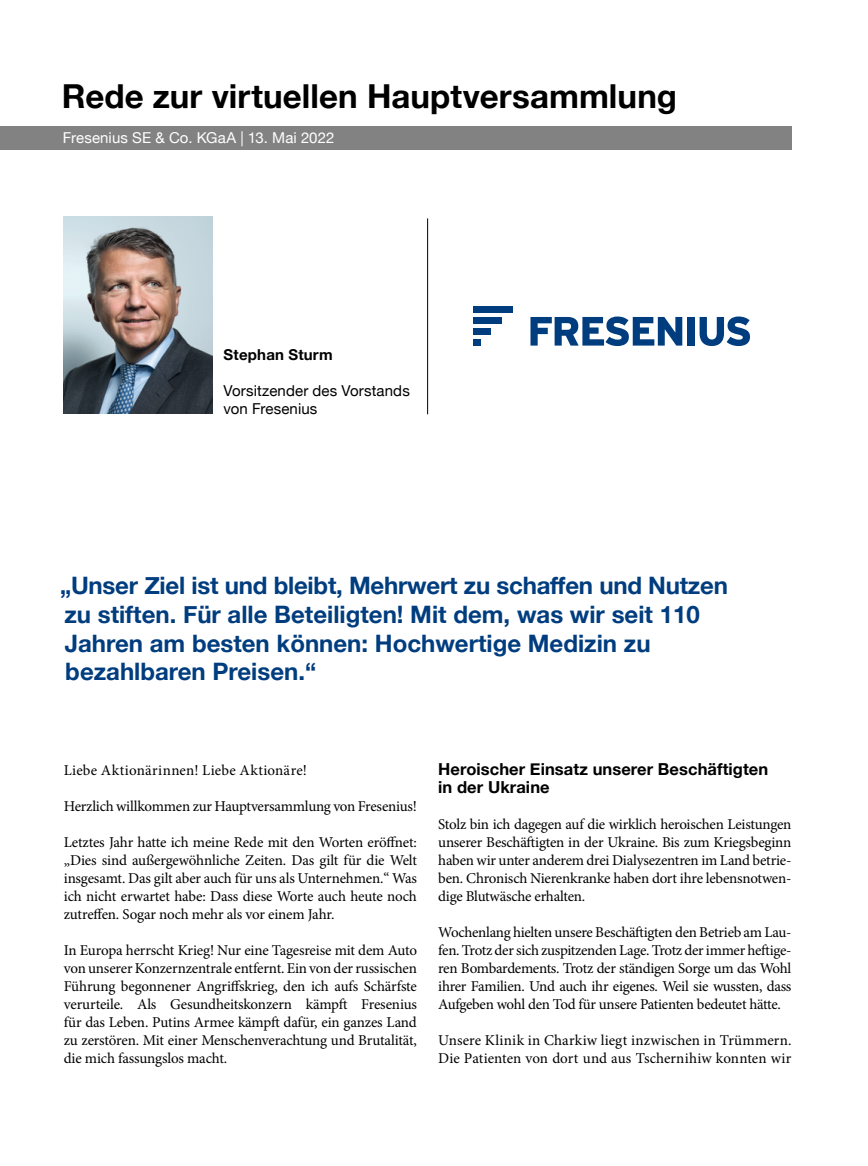
<style>
.page{position:relative;width:868px;height:1166px;background:#fff}
.page>*{position:absolute;margin:0;border:0;box-sizing:border-box;transform-origin:0 0}
.t1{font:700 33px "Helvetica Neue";letter-spacing:.005em;color:#000}
.t2{font:700 24px/28.5px "Helvetica Neue";color:#003d7f}
.t3{font:700 16.5px/18px "Helvetica Neue";letter-spacing:.005em;color:#000}
.t4{font:15px/18px "Minion Pro";letter-spacing:-.01em;color:#000;text-align:justify}
.t5{font:15px/18px "Helvetica Neue";letter-spacing:.01em;color:#000}
.t6{font:15px "Minion Pro";letter-spacing:.02em;color:#000}
.t7{font:15px "Helvetica Neue";letter-spacing:.005em;color:#fff}
.t8{font:700 15px "Helvetica Neue";letter-spacing:.015em;color:#000}
</style>
<div class="page">
<img style="left:64px;top:216px;width:148px;height:197px">
<div style="left:473px;top:317px;width:28px;height:6px;background:#003d7f"></div>
<div style="left:473px;top:306px;width:39px;height:7px;background:#003d7f"></div>
<div style="left:473px;top:339px;width:7px;height:6px;background:#003d7f"></div>
<div style="left:473px;top:328px;width:18px;height:6px;background:#003d7f"></div>
<svg style="left:530px;top:316px;width:152px;height:30px"></svg>
<div style="left:687px;top:317px;width:7px;height:28px;background:#003d7f"></div>
<svg style="left:699px;top:316px;width:51px;height:30px"></svg>
<hr style="left:427px;top:218px;width:1px;height:196px;background:#000">
<div style="left:0;top:126px;width:791px;height:23px;background:#818281"></div>
<h1 class="t1" style="left:62px;top:70px;width:617px">Rede zur virtuellen Hauptversammlung</h1>
<p class="t7" style="left:63px;top:126px;width:273px">Fresenius SE &amp; Co. KGaA | 13. Mai 2022</p>
<p class="t8" style="left:223px;top:343px;width:111px">Stephan Sturm</p>
<p class="t5" style="left:223px;top:383px;width:188px">Vorsitzender des Vorstands von Fresenius</p>
<h2 class="t2" style="left:60px;top:572px;width:669px">„Unser Ziel ist und bleibt, Mehrwert zu schaffen und Nutzen zu stiften. Für alle Beteiligten! Mit dem, was wir seit 110<br>Jahren am besten können: Hochwertige Medizin zu bezahlbaren Preisen.“</h2>
<p class="t6" style="left:64px;top:759px;width:244px">Liebe Aktionärinnen! Liebe Aktionäre!</p>
<p class="t4" style="left:64px;top:796px;width:354px">Herzlich willkommen zur Hauptversammlung von Fresenius!</p>
<p class="t4" style="left:64px;top:832px;width:354px">Letztes Jahr hatte ich meine Rede mit den Worten eröffnet: „Dies sind außergewöhnliche Zeiten. Das gilt für die Welt insgesamt. Das gilt aber auch für uns als Unternehmen.“ Was ich nicht erwartet habe: Dass diese Worte auch heute noch zutreffen. Sogar noch mehr als vor einem Jahr.</p>
<p class="t4" style="left:64px;top:940px;width:354px">In Europa herrscht Krieg! Nur eine Tagesreise mit dem Auto von unserer Konzernzentrale entfernt. Ein von der russischen Führung begonnener Angriffskrieg, den ich aufs Schärfste verurteile. Als Gesundheitskonzern kämpft Fresenius für das Leben. Putins Armee kämpft dafür, ein ganzes Land zu zerstören. Mit einer Menschenverachtung und Brutalität, die mich fassungslos macht.</p>
<p class="t3" style="left:438px;top:760px;width:331px">Heroischer Einsatz unserer Beschäftigten in der Ukraine</p>
<p class="t4" style="left:438px;top:814px;width:354px">Stolz bin ich dagegen auf die wirklich heroischen Leistungen unserer Beschäftigten in der Ukraine. Bis zum Kriegsbeginn haben wir unter anderem drei Dialysezentren im Land betrie&shy;ben. Chronisch Nierenkranke haben dort ihre lebensnotwen&shy;dige Blutwäsche erhalten.</p>
<p class="t4" style="left:438px;top:922px;width:354px">Wochenlang hielten unsere Beschäftigten den Betrieb am Lau&shy;fen. Trotz der sich zuspitzenden Lage. Trotz der immer heftige&shy;ren Bombardements. Trotz der ständigen Sorge um das Wohl ihrer Familien. Und auch ihr eigenes. Weil sie wussten, dass Aufgeben wohl den Tod für unsere Patienten bedeutet hätte.</p>
<p class="t4" style="left:438px;top:1030px;width:354px">Unsere Klinik in Charkiw liegt inzwischen in Trümmern.<br>Die Patienten von dort und aus Tschernihiw konnten wir</p>
</div>
